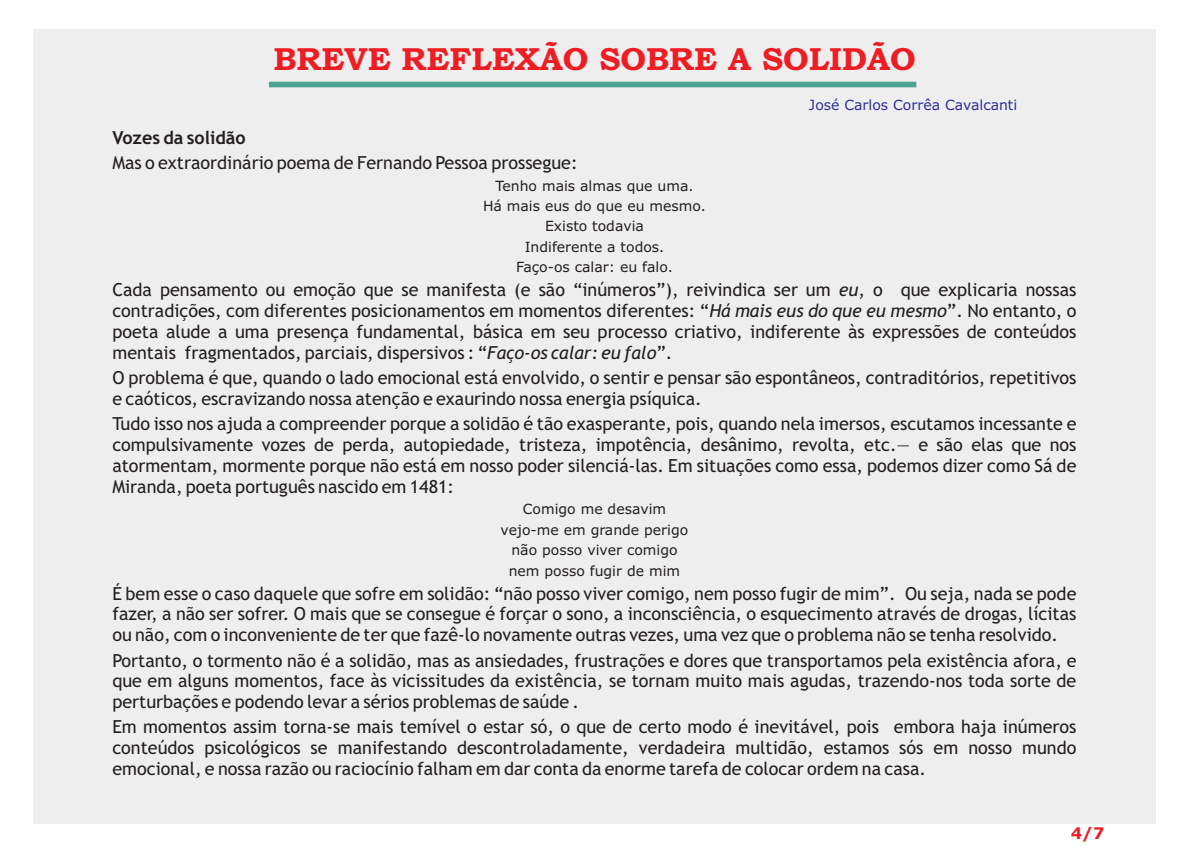
<style>
.page{position:relative;width:1191px;height:851px;background:#fff}
.page>*{position:absolute;margin:0;border:0;box-sizing:border-box;transform-origin:0 0}
.t1{font:32px "Bookman Old Style";color:#ee1d23}
.t2{font:18px/21px "Trebuchet MS";color:#231f20;text-align:justify}
.t3{font:700 18px "Trebuchet MS";color:#231f20}
.t4{font:700 16px "Verdana";color:#ee1d23}
.t5{font:14px/20.4px "Verdana";color:#231f20;text-align:center}
.t6{font:14px "Verdana";color:#2e3092}
.s1{font-style:italic}
</style>
<div class="page">
<div style="left:33px;top:29px;width:1123px;height:794px;background:#eeeeef"></div>
<div style="left:269px;top:82px;width:647px;height:5px;background:#4ca391"></div>
<h1 class="t1" style="left:273px;top:47px;width:643px">BREVE REFLEXÃO SOBRE A SOLIDÃO</h1>
<p class="t6" style="left:809px;top:99px;width:210px">José Carlos Corrêa Cavalcanti</p>
<p class="t3" style="left:112px;top:130px;width:135px">Vozes da solidão</p>
<p class="t2" style="left:112px;top:153px;width:467px">Mas o extraordinário poema de Fernando Pessoa prossegue:</p>
<p class="t5" style="left:483px;top:176px;width:224px">Tenho mais almas que uma.<br>Há mais eus do que eu mesmo.<br>Existo todavia<br>Indiferente a todos.<br>Faço-os calar: eu falo.</p>
<p class="t2" style="left:112px;top:281px;width:965px">Cada pensamento ou emoção que se manifesta (e são “inúmeros”), reivindica ser um <span class="s1">eu</span>, o que explicaria nossas contradições, com diferentes posicionamentos em momentos diferentes: “<span class="s1">Há mais eus do que eu mesmo</span>”. No entanto, o poeta alude a uma presença fundamental, básica em seu processo criativo, indiferente às expressões de conteúdos mentais fragmentados, parciais, dispersivos : “<span class="s1">Faço-os calar: eu falo</span>”.</p>
<p class="t2" style="left:112px;top:368px;width:965px">O problema é que, quando o lado emocional está envolvido, o sentir e pensar são espontâneos, contraditórios, repetitivos e caóticos, escravizando nossa atenção e exaurindo nossa energia psíquica.</p>
<p class="t2" style="left:112px;top:414px;width:965px">Tudo isso nos ajuda a compreender porque a solidão é tão exasperante, pois, quando nela imersos, escutamos incessante e compulsivamente vozes de perda, autopiedade, tristeza, impotência, desânimo, revolta, etc.— e são elas que nos atormentam, mormente porque não está em nosso poder silenciá-las. Em situações como essa, podemos dizer como Sá de Miranda, poeta português nascido em 1481:</p>
<p class="t5" style="left:500px;top:500px;width:189px">Comigo me desavim vejo-me em grande perigo não posso viver comigo nem posso fugir de mim</p>
<p class="t2" style="left:112px;top:584px;width:965px">É bem esse o caso daquele que sofre em solidão: “não posso viver comigo, nem posso fugir de mim”. Ou seja, nada se pode fazer, a não ser sofrer. O mais que se consegue é forçar o sono, a inconsciência, o esquecimento através de drogas, lícitas ou não, com o inconveniente de ter que fazê-lo novamente outras vezes, uma vez que o problema não se tenha resolvido.</p>
<p class="t2" style="left:112px;top:651px;width:965px">Portanto, o tormento não é a solidão, mas as ansiedades, frustrações e dores que transportamos pela existência afora, e que em alguns momentos, face às vicissitudes da existência, se tornam muito mais agudas, trazendo-nos toda sorte de perturbações e podendo levar a sérios problemas de saúde .</p>
<p class="t2" style="left:112px;top:718px;width:965px">Em momentos assim torna-se mais temível o estar só, o que de certo modo é inevitável, pois embora haja inúmeros conteúdos psicológicos se manifestando descontroladamente, verdadeira multidão, estamos sós em nosso mundo emocional, e nossa razão ou raciocínio falham em dar conta da enorme tarefa de colocar ordem na casa.</p>
<p class="t4" style="left:1070px;top:826px;width:35px">4/7</p>
</div>
